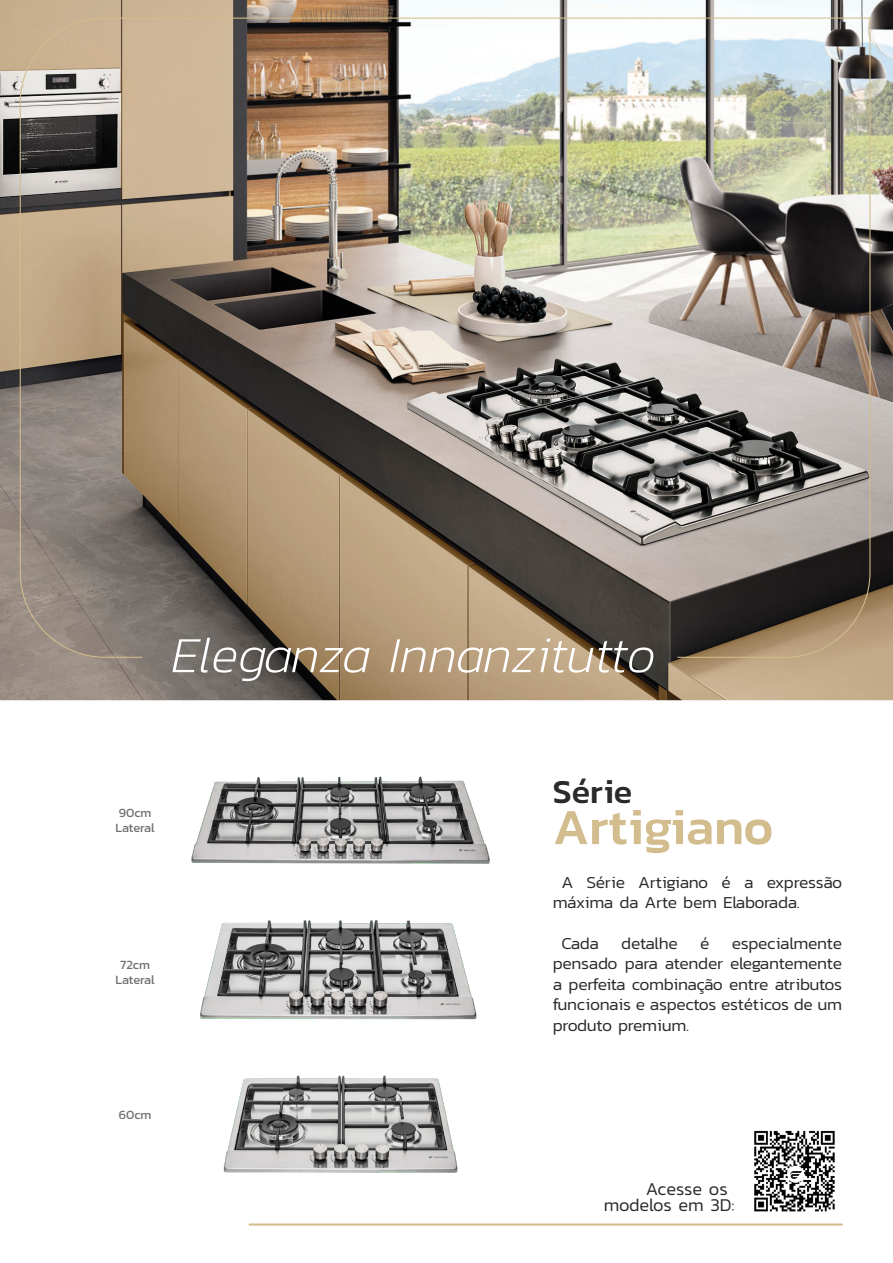
<style>
.page{position:relative;width:893px;height:1263px;background:#fff}
.page>*{position:absolute;margin:0;border:0;box-sizing:border-box;transform-origin:0 0}
.t1{font:italic 200 51px "Kanit";color:#fff}
.t2{font:500 51px "Kanit";color:#d3bc8d}
.t3{font:500 34.05px "Kanit";color:#2a2a29}
.t4{font:300 18.3px/15.9px "Kanit";letter-spacing:-.005em;color:#2a2a29}
.t5{font:300 16.95px/20.4px "Kanit";letter-spacing:-.02em;color:#2a2a29}
.t6{font:12.75px/15.3px "Kanit";color:#71706d}
</style>
<div class="page">
<img style="left:0;top:0;width:893px;height:700px">
<img style="left:19px;top:17px;width:852px;height:641px">
<hr style="left:250px;top:1223px;width:592px;height:2px;background:#d3bc8d">
<img style="left:754px;top:1130px;width:81px;height:82px">
<div style="left:787px;top:1166px;width:17px;height:17px;background:#fff;border-radius:50%"></div>
<svg style="left:790px;top:1171px;width:12px;height:8px"></svg>
<img style="left:178px;top:700px;width:324px;height:152px">
<img style="left:191px;top:852px;width:299px;height:165px">
<img style="left:200px;top:1017px;width:284px;height:209px">
<h1 class="t1" style="left:171px;top:621px;width:486px">Eleganza Innanzitutto</h1>
<p class="t6" style="left:115px;top:805px;width:41px">90cm<br>Lateral</p>
<p class="t6" style="left:116px;top:956px;width:41px;text-align:center">72cm<br>Lateral</p>
<p class="t6" style="left:119px;top:1107px;width:34px">60cm</p>
<h2 class="t3" style="left:553px;top:765px;width:81px">Série</h2>
<h1 class="t2" style="left:553px;top:789px;width:222px">Artigiano</h1>
<p class="t5" style="left:553px;top:871px;width:291px;text-indent:8px">A Série Artigiano é a expressão máxima da Arte bem Elaborada.</p>
<p class="t5" style="left:561px;top:933px;width:39px">Cada</p>
<p class="t5" style="left:621px;top:933px;width:58px">detalhe</p>
<p class="t5" style="left:700px;top:933px;width:11px">é</p>
<p class="t5" style="left:553px;top:933px;width:291px;text-align:justify;text-indent:179px">especialmente pensado para atender elegantemente a perfeita combinação entre atributos funcionais e aspectos estéticos de um produto premium.</p>
<p class="t4" style="left:604px;top:1181px;width:132px;text-indent:42px">Acesse os modelos em 3D:</p>
</div>
